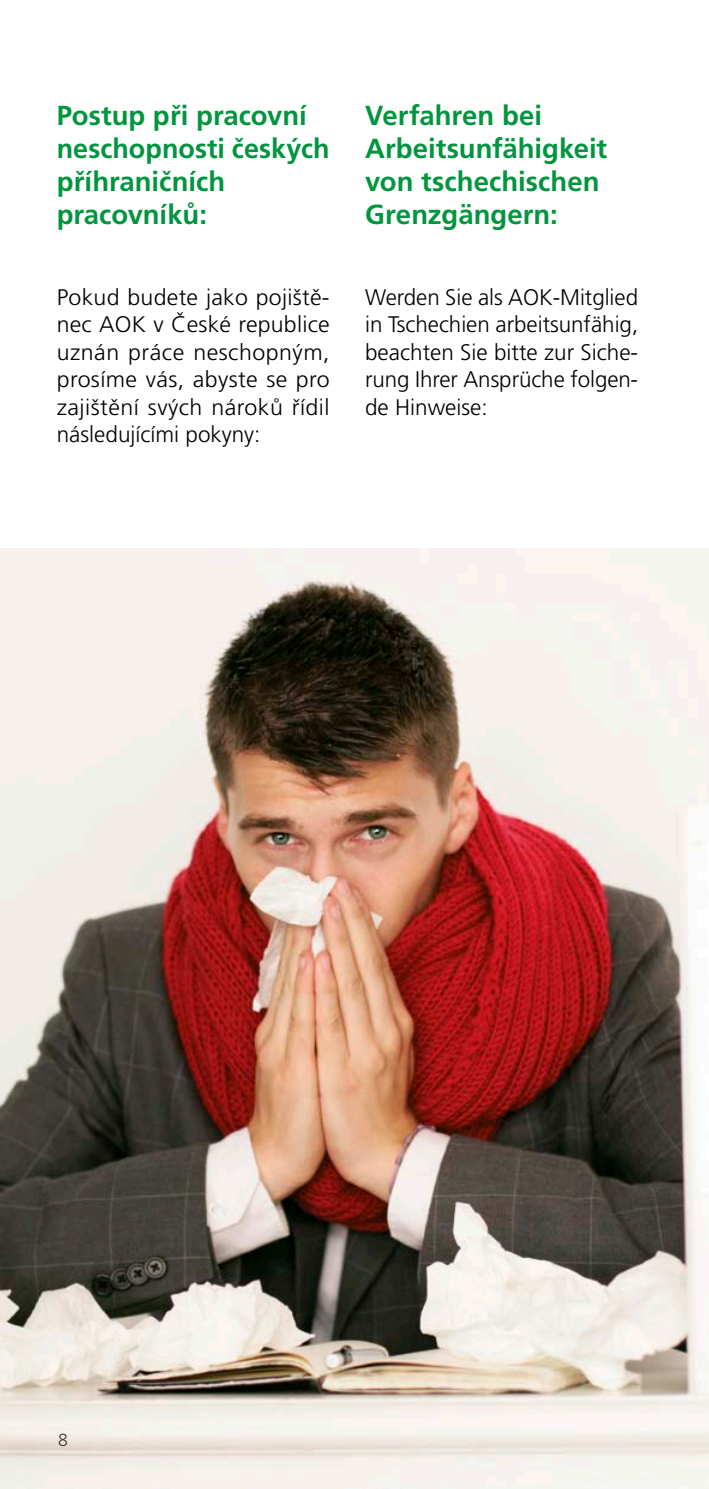
<style>
.page{position:relative;width:709px;height:1489px;background:#fff}
.page>*{position:absolute;margin:0;border:0;box-sizing:border-box;transform-origin:0 0}
.Überschrift_groß{font:700 27.5px/33px "Frutiger LT Pro";color:#00953e}
.Fließtext_Tschechisc{font:300 22.5px/27.5px "Frutiger LT Pro";letter-spacing:.02em;color:#000;text-align:justify}
.Fließtext_deutsch{font:300 22.5px/27.5px "Frutiger LT Pro";color:#000;text-align:justify}
.t1{font:300 17.5px "Frutiger LT Pro";color:#393938}
</style>
<div class="page">
<img style="left:0;top:548px;width:709px;height:940px">
<p class="Überschrift_groß" style="left:57px;top:99px;width:274px">Postup při pracovní neschopnosti českých příhraničních pracovníků:</p>
<p class="Überschrift_groß" style="left:365px;top:99px;width:244px">Verfahren bei<br>Arbeitsunfähigkeit von tschechischen<br>Grenzgängern:</p>
<p class="Fließtext_Tschechisc" style="left:57px;top:283px;width:274px">Pokud budete jako pojiště&shy;nec AOK v České republice uznán práce neschopným, prosíme vás, abyste se pro zajištění svých nároků řídil následujícími pokyny:</p>
<p class="Fließtext_deutsch" style="left:365px;top:283px;width:275px">Werden Sie als AOK-Mitglied in Tschechien arbeitsunfähig, beachten Sie bitte zur Siche&shy;rung Ihrer Ansprüche folgen&shy;de Hinweise:</p>
<p class="t1" style="left:58px;top:1429px;width:11px">8</p>
</div>
